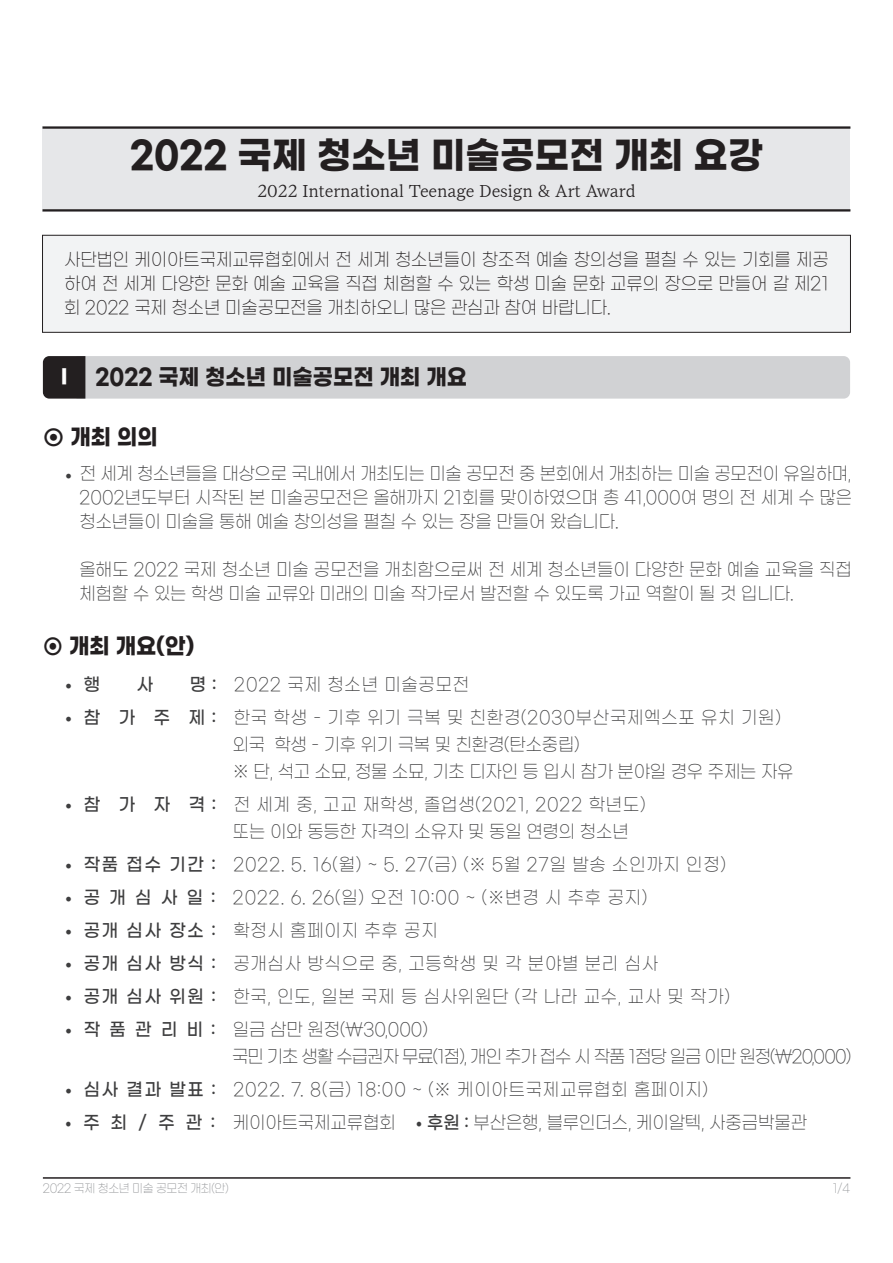
<style>
.page{position:relative;width:893px;height:1263px;background:#fff}
.page>*{position:absolute;margin:0;border:0;box-sizing:border-box;transform-origin:0 0}
.t1{font:700 37.5px "Gmarket Sans";color:#231f20;scale:.96 1}
.t2{font:700 22.5px "Gmarket Sans";color:#231f20;scale:.94 1}
.t3{font:700 22.5px "Gmarket Sans";color:#231f20}
.t4{font:700 22.5px "Gmarket Sans";color:#fff}
.t5{font:300 18px "Gmarket Sans";letter-spacing:.005em;color:#3e3e3f;scale:.94 1}
.t6{font:300 18px "Gmarket Sans";letter-spacing:.05em;color:#3e3e3f;scale:.94 1}
.t7{font:300 18px/24px "Gmarket Sans";color:#231f20;text-align:justify;scale:.94 1}
.t8{font:300 18px "Gmarket Sans";letter-spacing:-.05em;color:#3e3e3f;scale:.94 1}
.t9{font:18px "Eulyoo 1945";color:#231f20}
.t10{font:18px "Minion Pro";color:#3e3e3f}
.t11{font:500 18px "Gmarket Sans";color:#3e3e3f;scale:.94 1}
.t12{font:300 12px "Gmarket Sans";letter-spacing:-.03em;color:#939598;scale:.94 1}
.s1{font-family:"Minion Pro";font-weight:400}
.s2{font-family:"Gmarket Sans";font-weight:500}
.s3{font-weight:500}
</style>
<div class="page">
<div style="left:43px;top:126px;width:807px;height:85px;background:#e6e7e9"></div>
<hr style="left:43px;top:126px;width:807px;height:3px;background:#231f20">
<hr style="left:43px;top:209px;width:807px;height:2px;background:#231f20">
<div style="left:43px;top:235px;width:807px;height:97px;background:#f2f3f4"></div>
<div style="left:42px;top:235px;width:809px;height:98px;border:1px solid #231f20"></div>
<svg style="left:43px;top:356px;width:807px;height:43px"></svg>
<hr style="left:43px;top:1177px;width:807px;height:2px;background:#231f20">
<p class="t1" style="left:130px;top:135px;width:660px">2022 국제 청소년 미술공모전 개최 요강</p>
<p class="t9" style="left:257px;top:181px;width:380px">2022 International Teenage Design &amp; Art Award</p>
<p class="t7" style="left:64px;top:249px;width:815px">사단법인 케이아트국제교류협회에서 전 세계 청소년들이 창조적 예술 창의성을 펼칠 수 있는 기회를 제공 하여 전 세계 다양한 문화 예술 교육을 직접 체험할 수 있는 학생 미술 문화 교류의 장으로 만들어 갈 제21 회 2022 국제 청소년 미술공모전을 개최하오니 많은 관심과 참여 바랍니다.</p>
<p class="t4" style="left:53px;top:365px;width:23px">Ⅰ</p>
<p class="t2" style="left:95px;top:365px;width:397px">2022 국제 청소년 미술공모전 개최 개요</p>
<p class="t3" style="left:43px;top:424px;width:116px">◉ 개최 의의</p>
<p class="t5" style="left:65px;top:464px;width:838px"><span class="s1">•</span> 전 세계 청소년들을 대상으로 국내에서 개최되는 미술 공모전 중 본회에서 개최하는 미술 공모전이 유일하며,</p>
<p class="t5" style="left:79px;top:488px;width:824px">2002년도부터 시작된 본 미술공모전은 올해까지 21회를 맞이하였으며 총 41,000여 명의 전 세계 수 많은</p>
<p class="t5" style="left:79px;top:512px;width:575px">청소년들이 미술을 통해 예술 창의성을 펼칠 수 있는 장을 만들어 왔습니다.</p>
<p class="t5" style="left:79px;top:560px;width:823px">올해도 2022 국제 청소년 미술 공모전을 개최함으로써 전 세계 청소년들이 다양한 문화 예술 교육을 직접</p>
<p class="t5" style="left:79px;top:584px;width:761px">체험할 수 있는 학생 미술 교류와 미래의 미술 작가로서 발전할 수 있도록 가교 역할이 될 것 입니다.</p>
<p class="t2" style="left:43px;top:634px;width:162px">◉ 개최 개요(안)</p>
<p class="t10" style="left:65px;top:672px;width:36px">• <span class="s2">행</span></p>
<p class="t11" style="left:137px;top:674px;width:19px">사</p>
<p class="t6" style="left:190px;top:675px;width:299px"><span class="s3">명 :</span> 2022 국제 청소년 미술공모전</p>
<p class="t6" style="left:65px;top:708px;width:763px"><span class="s1">•</span> <span class="s3">참 가 주 제 :</span> 한국 학생 - 기후 위기 극복 및 친환경(2030부산국제엑스포 유치 기원)</p>
<p class="t5" style="left:233px;top:735px;width:371px">외국 학생 - 기후 위기 극복 및 친환경(탄소중립)</p>
<p class="t5" style="left:233px;top:762px;width:598px">※ 단, 석고 소묘, 정물 소묘, 기초 디자인 등 입시 참가 분야일 경우 주제는 자유</p>
<p class="t6" style="left:65px;top:795px;width:619px"><span class="s1">•</span> <span class="s3">참 가 자 격 :</span> 전 세계 중, 고교 재학생, 졸업생(2021, 2022 학년도)</p>
<p class="t5" style="left:233px;top:822px;width:423px">또는 이와 동등한 자격의 소유자 및 동일 연령의 청소년</p>
<p class="t6" style="left:65px;top:855px;width:704px"><span class="s1">•</span> <span class="s3">작품 접수 기간 :</span> 2022. 5. 16(월) ~ 5. 27(금) (※ 5월 27일 발송 소인까지 인정)</p>
<p class="t6" style="left:65px;top:888px;width:621px"><span class="s1">•</span> <span class="s3">공 개 심 사 일 :</span> 2022. 6. 26(일) 오전 10:00 ~ (※변경 시 추후 공지)</p>
<p class="t6" style="left:65px;top:921px;width:398px"><span class="s1">•</span> <span class="s3">공개 심사 장소 :</span> 확정시 홈페이지 추후 공지</p>
<p class="t6" style="left:65px;top:954px;width:632px"><span class="s1">•</span> <span class="s3">공개 심사 방식 :</span> 공개심사 방식으로 중, 고등학생 및 각 분야별 분리 심사</p>
<p class="t6" style="left:65px;top:987px;width:708px"><span class="s1">•</span> <span class="s3">공개 심사 위원 :</span> 한국, 인도, 일본 국제 등 심사위원단 (각 나라 교수, 교사 및 작가)</p>
<p class="t5" style="left:65px;top:1020px;width:387px"><span class="s1">•</span> <span class="s3">작 품 관 리 비 :</span> 일금 삼만 원정(₩30,000)</p>
<p class="t8" style="left:232px;top:1047px;width:660px">국민 기초 생활 수급권자 무료(1점), 개인 추가 접수 시 작품 1점당 일금 이만 원정(₩20,000)</p>
<p class="t6" style="left:65px;top:1080px;width:685px"><span class="s1">•</span> <span class="s3">심사 결과 발표 :</span> 2022. 7. 8(금) 18:00 ~ (※ 케이아트국제교류협회 홈페이지)</p>
<p class="t5" style="left:65px;top:1113px;width:791px"><span class="s1">•</span> <span class="s3">주 최 / 주 관 :</span> 케이아트국제교류협회 <span class="s1">•</span> <span class="s3">후원 :</span> 부산은행, 블루인더스, 케이알텍, 사중금박물관</p>
<p class="t12" style="left:43px;top:1182px;width:199px">2022 국제 청소년 미술 공모전 개최(안)</p>
<p class="t12" style="left:833px;top:1182px;width:20px">1/4</p>
</div>
